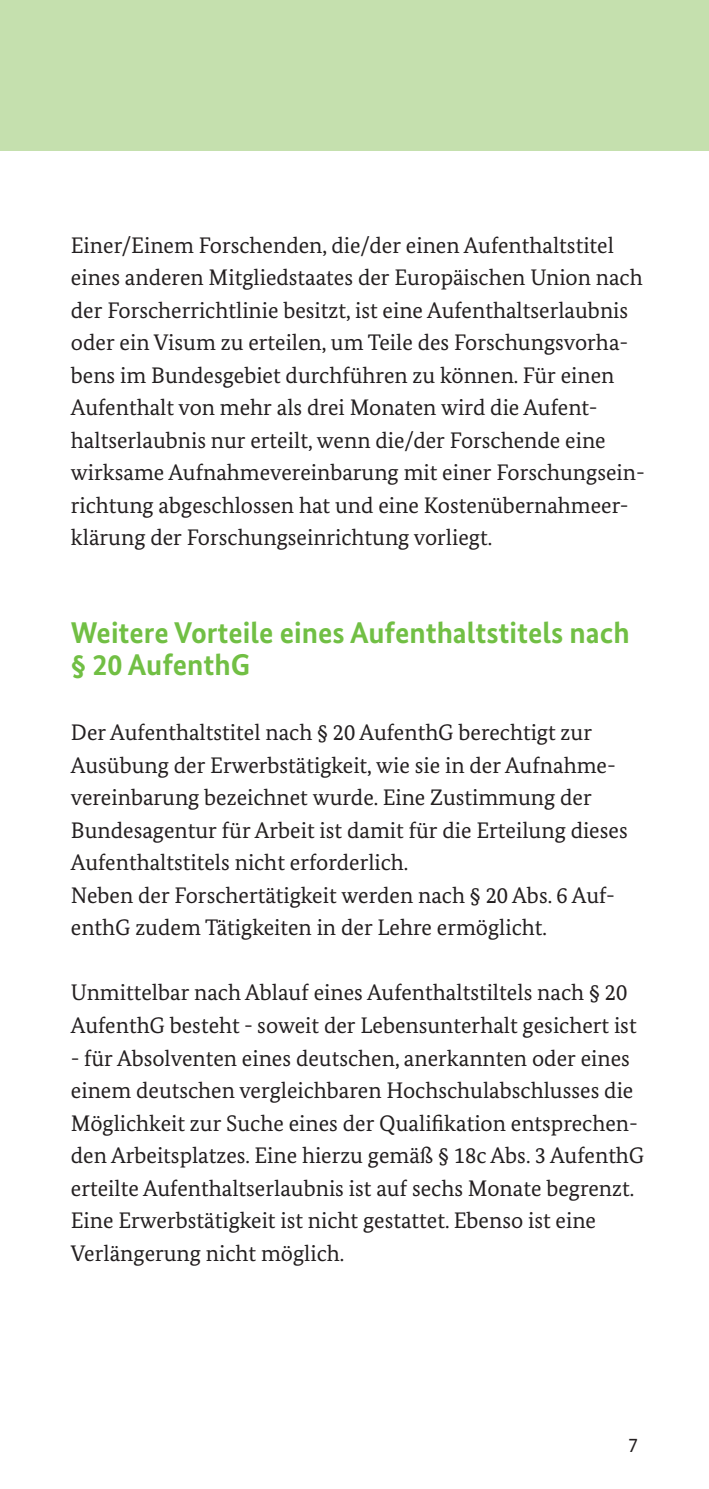
<style>
.page{position:relative;width:709px;height:1489px;background:#fff}
.page>*{position:absolute;margin:0;border:0;box-sizing:border-box;transform-origin:0 0}
.t1{font:700 30px/32.5px "Bundes Sans";color:#71bf44}
.t2{font:22.5px/32.5px "Bundes Serif";color:#231f20}
.t3{font:20px "Bundes Sans Office T";color:#231f20}
</style>
<div class="page">
<div style="left:0;top:0;width:709px;height:150px;background:#c5e0ae"></div>
<p class="t2" style="left:71px;top:228px;width:575px">Einer/Einem Forschenden, die/der einen Aufenthaltstitel eines anderen Mitgliedstaates der Europäischen Union nach der Forscherrichtlinie besitzt, ist eine Aufenthaltserlaubnis oder ein Visum zu erteilen, um Teile des Forschungsvorha&shy;bens im Bundesgebiet durchführen zu können. Für einen Aufenthalt von mehr als drei Monaten wird die Aufent&shy;haltserlaubnis nur erteilt, wenn die/der Forschende eine wirksame Aufnahmevereinbarung mit einer Forschungsein&shy;richtung abgeschlossen hat und eine Kostenübernahmeer&shy;klärung der Forschungseinrichtung vorliegt.</p>
<h1 class="t1" style="left:71px;top:616px;width:560px">Weitere Vorteile eines Aufenthaltstitels nach § 20 AufenthG</h1>
<p class="t2" style="left:71px;top:716px;width:558px">Der Aufenthaltstitel nach § 20 AufenthG berechtigt zur Ausübung der Erwerbstätigkeit, wie sie in der Aufnahme&shy;vereinbarung bezeichnet wurde. Eine Zustimmung der Bundesagentur für Arbeit ist damit für die Erteilung dieses Aufenthaltstitels nicht erforderlich.<br>Neben der Forschertätigkeit werden nach § 20 Abs. 6 Auf&shy;enthG zudem Tätigkeiten in der Lehre ermöglicht.</p>
<p class="t2" style="left:71px;top:976px;width:567px">Unmittelbar nach Ablauf eines Aufenthaltstiltels nach § 20<br>AufenthG besteht - soweit der Lebensunterhalt gesichert ist</p>
<p class="t2" style="left:71px;top:1041px;width:575px">- für Absolventen eines deutschen, anerkannten oder eines einem deutschen vergleichbaren Hochschulabschlusses die Möglichkeit zur Suche eines der Qualifikation entsprechen&shy;den Arbeitsplatzes. Eine hierzu gemäß § 18c Abs. 3 AufenthG erteilte Aufenthaltserlaubnis ist auf sechs Monate begrenzt.<br>Eine Erwerbstätigkeit ist nicht gestattet. Ebenso ist eine Verlängerung nicht möglich.</p>
<p class="t3" style="left:628px;top:1433px;width:11px">7</p>
</div>
